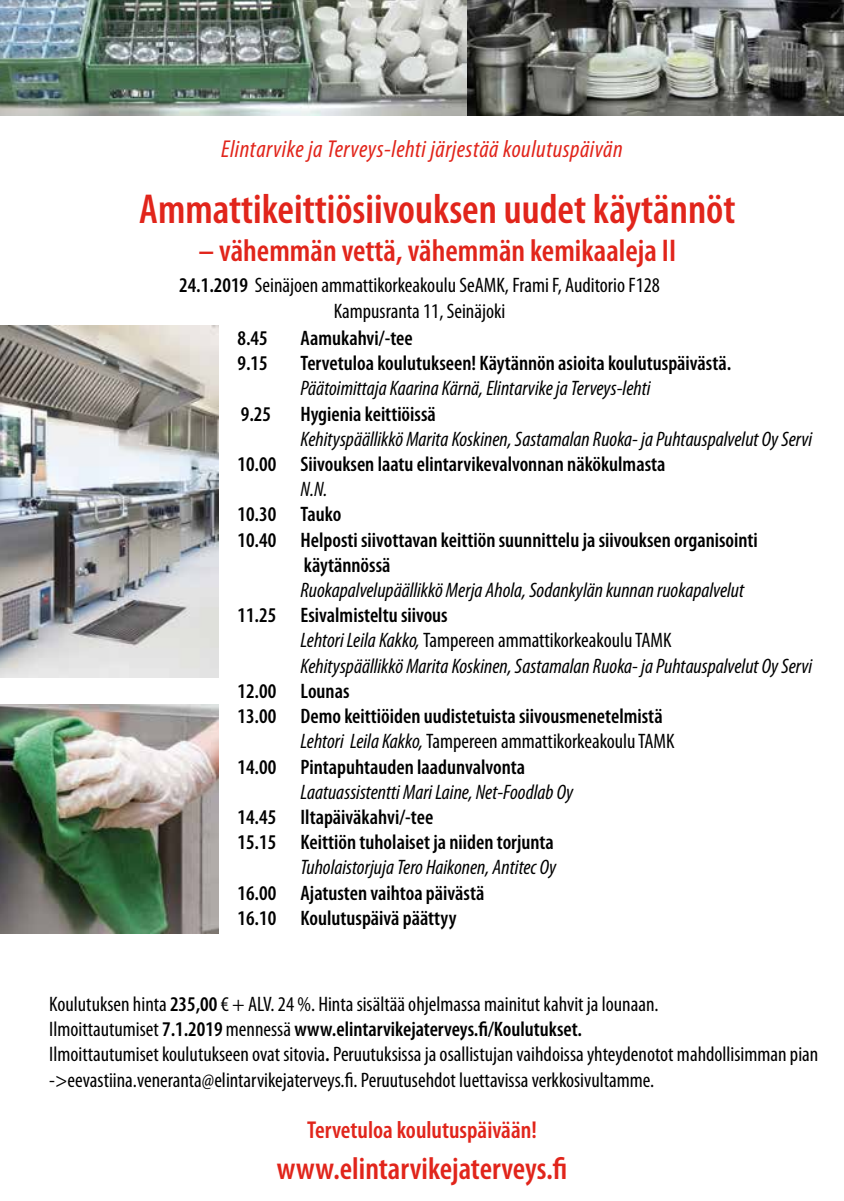
<style>
.page{position:relative;width:844px;height:1201px;background:#fff}
.page>*{position:absolute;margin:0;border:0;box-sizing:border-box;transform-origin:0 0}
.t1{font:600 condensed 42px "Myriad Pro";color:#e1251b}
.t2{font:600 condensed 31.5px "Myriad Pro";color:#e1251b}
.t3{font:italic condensed 24.5px "Myriad Pro";letter-spacing:.02em;color:#e1251b}
.t4{font:600 condensed 24.5px "Myriad Pro";color:#e1251b}
.t5{font:condensed 21px/25.2px "Myriad Pro";color:#000;text-align:center}
.t6{font:600 condensed 21px/25.2px "Myriad Pro";color:#000}
.t7{font:italic condensed 21px/25.2px "Myriad Pro";color:#000}
.s1{font-weight:600}
.s2{font-weight:600;font-style:normal}
.s3{font-style:normal}
.s4{font-style:italic}
</style>
<div class="page">
<img style="left:0;top:0;width:843px;height:115px">
<img style="left:0;top:325px;width:218px;height:352px">
<img style="left:0;top:704px;width:218px;height:229px">
<p class="t3" style="left:221px;top:134px;width:403px">Elintarvike ja Terveys-lehti järjestää koulutuspäivän</p>
<h1 class="t1" style="left:139px;top:186px;width:597px">Ammattikeittiösiivouksen uudet käytännöt</h1>
<h2 class="t2" style="left:198px;top:233px;width:479px">– vähemmän vettä, vähemmän kemikaaleja II</h2>
<p class="t5" style="left:179px;top:273px;width:482px"><span class="s1">24.1.2019</span> Seinäjoen ammattikorkeakoulu SeAMK, Frami F, Auditorio F128<br>Kampusranta 11, Seinäjoki</p>
<p class="t6" style="left:237px;top:326px;width:32px">8.45</p>
<p class="t6" style="left:300px;top:326px;width:114px">Aamukahvi/-tee</p>
<p class="t6" style="left:237px;top:351px;width:32px">9.15</p>
<p class="t6" style="left:300px;top:351px;width:432px">Tervetuloa koulutukseen! Käytännön asioita koulutuspäivästä.</p>
<p class="t7" style="left:300px;top:375px;width:351px">Päätoimittaja Kaarina Kärnä, Elintarvike ja Terveys-lehti</p>
<p class="t6" style="left:241px;top:401px;width:32px">9.25</p>
<p class="t6" style="left:300px;top:401px;width:137px">Hygienia keittiöissä</p>
<p class="t7" style="left:300px;top:426px;width:513px">Kehityspäällikkö Marita Koskinen, Sastamalan Ruoka- ja Puhtauspalvelut Oy Servi</p>
<p class="t6" style="left:237px;top:452px;width:429px">10.00 Siivouksen laatu elintarvikevalvonnan näkökulmasta</p>
<p class="t7" style="left:300px;top:476px;width:29px">N.N.</p>
<p class="t6" style="left:237px;top:502px;width:105px">10.30 Tauko</p>
<p class="t6" style="left:237px;top:527px;width:521px">10.40 Helposti siivottavan keittiön suunnittelu ja siivouksen organisointi</p>
<p class="t6" style="left:304px;top:552px;width:88px">käytännössä</p>
<p class="t7" style="left:300px;top:577px;width:445px">Ruokapalvelupäällikkö Merja Ahola, Sodankylän kunnan ruokapalvelut</p>
<p class="t7" style="left:300px;top:602px;width:513px;text-indent:-63px"><span class="s2">11.25 Esivalmisteltu siivous<br></span>Lehtori Leila Kakko, <span class="s3">Tampereen ammattikorkeakoulu TAMK<br></span>Kehityspäällikkö Marita Koskinen, Sastamalan Ruoka- ja Puhtauspalvelut Oy Servi</p>
<p class="t6" style="left:237px;top:678px;width:113px">12.00 Lounas</p>
<p class="t6" style="left:237px;top:704px;width:426px">13.00 Demo keittiöiden uudistetuista siivousmenetelmistä</p>
<p class="t5" style="left:300px;top:728px;width:375px"><span class="s4">Lehtori Leila Kakko,</span> Tampereen ammattikorkeakoulu TAMK</p>
<p class="t6" style="left:237px;top:754px;width:289px">14.00 Pintapuhtauden laadunvalvonta</p>
<p class="t7" style="left:300px;top:779px;width:274px">Laatuassistentti Mari Laine, Net-Foodlab Oy</p>
<p class="t6" style="left:237px;top:804px;width:318px">14.45 Iltapäiväkahvi/-tee<br>15.15 Keittiön tuholaiset ja niiden torjunta</p>
<p class="t7" style="left:300px;top:854px;width:257px">Tuholaistorjuja Tero Haikonen, Antitec Oy</p>
<p class="t6" style="left:237px;top:880px;width:248px">16.00 Ajatusten vaihtoa päivästä<br>16.10 Koulutuspäivä päättyy</p>
<p class="t5" style="left:49px;top:991px;width:770px;text-align:left">Koulutuksen hinta <span class="s1">235,00</span> € + ALV. 24 %. Hinta sisältää ohjelmassa mainitut kahvit ja lounaan.<br>Ilmoittautumiset <span class="s1">7.1.2019</span> mennessä <span class="s1">www.elintarvikejaterveys.fi/Koulutukset.<br></span>Ilmoittautumiset koulutukseen ovat sitovia<span class="s1">.</span> Peruutuksissa ja osallistujan vaihdoissa yhteydenotot mahdollisimman pian -&gt;eevastiina.veneranta@elintarvikejaterveys.fi. Peruutusehdot luettavissa verkkosivultamme.</p>
<p class="t4" style="left:307px;top:1115px;width:231px">Tervetuloa koulutuspäivään!</p>
<h2 class="t2" style="left:276px;top:1151px;width:292px">www.elintarvikejaterveys.fi</h2>
</div>
